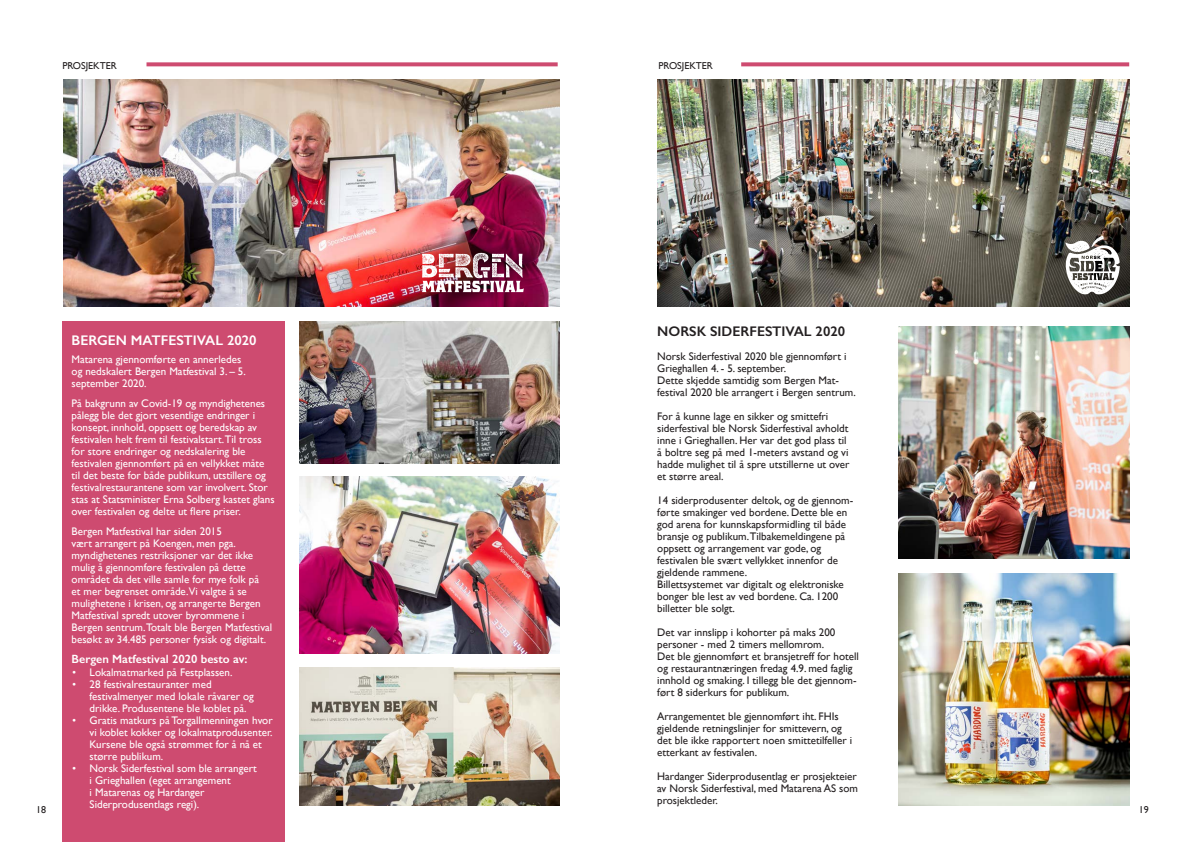
<style>
.page{position:relative;width:1191px;height:842px;background:#fff}
.page>*{position:absolute;margin:0;border:0;box-sizing:border-box;transform-origin:0 0}
.t1{font:600 14px "Gill Sans";color:#231f20}
.t2{font:600 14px "Gill Sans";color:#fff}
.Page_Body_Text_-_Bla{font:600 12px "Gill Sans";color:#fff}
.Page_Body_Text_-_Bla-2{font:11px/12px "Gill Sans";color:#fff}
.t3{font:11px/12px "Gill Sans";color:#231f20}
.Page_Section_Title{font:10px "Gill Sans";color:#231f20}
.s1{font-weight:300}
</style>
<div class="page">
<div style="left:62px;top:322px;width:223px;height:520px;background:#ce4b70"></div>
<svg style="left:741px;top:62px;width:388px;height:4px;background:#d25b7d"></svg>
<img style="left:657px;top:79px;width:472px;height:227px">
<img style="left:898px;top:573px;width:231px;height:233px">
<img style="left:898px;top:326px;width:231px;height:232px">
<svg style="left:1065px;top:236px;width:54px;height:58px"></svg>
<img style="left:64px;top:79px;width:495px;height:227px">
<svg style="left:146px;top:62px;width:411px;height:4px;background:#d25b7d"></svg>
<img style="left:299px;top:667px;width:260px;height:139px">
<img style="left:422px;top:253px;width:102px;height:39px">
<img style="left:299px;top:477px;width:260px;height:177px">
<img style="left:299px;top:322px;width:260px;height:141px">
<p class="Page_Section_Title" style="left:62px;top:60px;width:56px">PROSJEKTER</p>
<p class="Page_Section_Title" style="left:36px;top:804px;width:11px">18</p>
<p class="t2" style="left:72px;top:331px;width:186px">BERGEN MATFESTIVAL 2020</p>
<p class="Page_Body_Text_-_Bla-2" style="left:72px;top:353px;width:176px">Matarena gjennomførte en annerledes og nedskalert Bergen Matfestival 3. – 5. september 2020.</p>
<p class="Page_Body_Text_-_Bla-2" style="left:72px;top:397px;width:204px">På bakgrunn av Covid-19 og myndighetenes pålegg ble det gjort vesentlige endringer i konsept, innhold, oppsett og beredskap av festivalen helt frem til festivalstart.Til tross for store endringer og nedskalering ble festivalen gjennomført på en vellykket måte til det beste for både publikum, utstillere og festivalrestaurantene som var involvert. Stor stas at Statsminister Erna Solberg kastet glans over festivalen og delte ut flere priser.</p>
<p class="Page_Body_Text_-_Bla-2" style="left:72px;top:525px;width:202px">Bergen Matfestival har siden 2015<br>vært arrangert på Koengen, men pga. myndighetenes restriksjoner var det ikke mulig å gjennomføre festivalen på dette området da det ville samle for mye folk på<br>et mer begrenset område.Vi valgte å se mulighetene i krisen, og arrangerte Bergen Matfestival spredt utover byrommene i Bergen sentrum.Totalt ble Bergen Matfestival besøkt av 34.485 personer fysisk og digitalt.</p>
<p class="Page_Body_Text_-_Bla" style="left:72px;top:651px;width:177px">Bergen Matfestival 2020 besto av:</p>
<p class="Page_Body_Text_-_Bla-2" style="left:72px;top:666px;width:162px"><span class="s1">•</span> Lokalmatmarked på Festplassen.</p>
<p class="Page_Body_Text_-_Bla-2" style="left:90px;top:678px;width:166px;text-indent:-18px"><span class="s1">•</span> 28 festivalrestauranter med festivalmenyer med lokale råvarer og drikke. Produsentene ble koblet på.</p>
<p class="Page_Body_Text_-_Bla-2" style="left:90px;top:714px;width:185px;text-indent:-18px"><span class="s1">•</span> Gratis matkurs på Torgallmenningen hvor vi koblet kokker og lokalmatprodusenter.<br>Kursene ble også strømmet for å nå et større publikum.</p>
<p class="Page_Body_Text_-_Bla-2" style="left:90px;top:762px;width:169px;text-indent:-18px"><span class="s1">•</span> Norsk Siderfestival som ble arrangert i Grieghallen (eget arrangement<br>i Matarenas og Hardanger<br>Siderprodusentlags regi).</p>
<p class="Page_Section_Title" style="left:658px;top:60px;width:56px">PROSJEKTER</p>
<p class="t1" style="left:657px;top:323px;width:189px">NORSK SIDERFESTIVAL 2020</p>
<p class="t3" style="left:657px;top:350px;width:191px">Norsk Siderfestival 2020 ble gjennomført i<br>Grieghallen 4. - 5. september.</p>
<p class="t3" style="left:657px;top:374px;width:183px">Dette skjedde samtidig som Bergen Mat-</p>
<p class="t3" style="left:657px;top:386px;width:200px">festival 2020 ble arrangert i Bergen sentrum.</p>
<p class="t3" style="left:657px;top:410px;width:194px">For å kunne lage en sikker og smittefri siderfestival ble Norsk Siderfestival avholdt inne i Grieghallen. Her var det god plass til å boltre seg på med 1-meters avstand og vi hadde mulighet til å spre utstillerne ut over et større areal.</p>
<p class="t3" style="left:657px;top:494px;width:197px">14 siderprodusenter deltok, og de gjennom&shy;førte smakinger ved bordene. Dette ble en god arena for kunnskapsformidling til både bransje og publikum.Tilbakemeldingene på oppsett og arrangement var gode, og</p>
<p class="t3" style="left:657px;top:554px;width:182px">festivalen ble svært vellykket innenfor de gjeldende rammene.</p>
<p class="t3" style="left:657px;top:578px;width:188px">Billettsystemet var digitalt og elektroniske bonger ble lest av ved bordene. Ca. 1200 billetter ble solgt.</p>
<p class="t3" style="left:657px;top:626px;width:180px">Det var innslipp i kohorter på maks 200</p>
<p class="t3" style="left:657px;top:638px;width:168px">personer - med 2 timers mellomrom.</p>
<p class="t3" style="left:657px;top:650px;width:203px">Det ble gjennomført et bransjetreff for hotell og restaurantnæringen fredag 4.9. med faglig innhold og smaking. I tillegg ble det gjennom&shy;ført 8 siderkurs for publikum.</p>
<p class="t3" style="left:657px;top:710px;width:197px">Arrangementet ble gjennomført iht. FHIs gjeldende retningslinjer for smittevern, og det ble ikke rapportert noen smittetilfeller i etterkant av festivalen.</p>
<p class="t3" style="left:657px;top:770px;width:202px;text-align:justify">Hardanger Siderprodusentlag er prosjekteier av Norsk Siderfestival, med Matarena AS som prosjektleder.</p>
<p class="Page_Section_Title" style="left:1138px;top:804px;width:11px">19</p>
</div>
